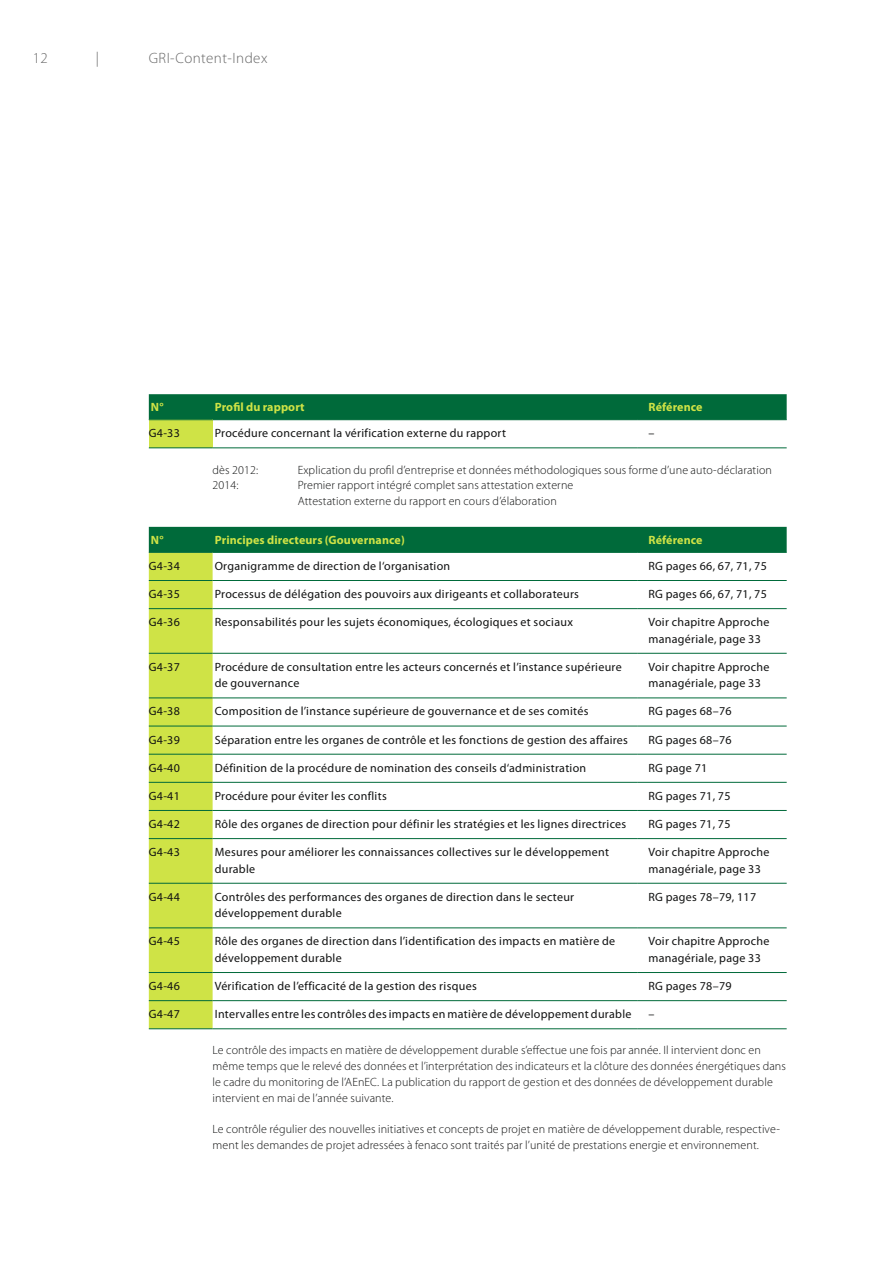
<style>
.page{position:relative;width:893px;height:1263px;background:#fff}
.page>*{position:absolute;margin:0;border:0;box-sizing:border-box;transform-origin:0 0}
.t1{font:300 15px "Myriad Pro";letter-spacing:.03em;color:#676767}
.t2{font:12px/16.5px "Myriad Pro";letter-spacing:.025em;color:#111212}
.t3{font:300 12px/15.8px "Myriad Pro";letter-spacing:.01em;color:#111212}
.t4{font:700 12px "Myriad Pro";letter-spacing:.01em;color:#cfe346}
</style>
<div class="page">
<div style="left:149px;top:394px;width:638px;height:25px;background:#006a3a"></div>
<div style="left:149px;top:420px;width:64px;height:28px;background:#cfe346"></div>
<hr style="left:149px;top:419px;width:64px;height:1px;background:#006a3a">
<hr style="left:213px;top:419px;width:425px;height:1px;background:#006a3a">
<hr style="left:638px;top:419px;width:149px;height:1px;background:#006a3a">
<hr style="left:149px;top:448px;width:64px;height:1px;background:#006a3a">
<hr style="left:213px;top:448px;width:425px;height:1px;background:#006a3a">
<hr style="left:638px;top:448px;width:149px;height:1px;background:#006a3a">
<svg style="left:149px;top:527px;width:638px;height:501px"></svg>
<hr style="left:149px;top:552px;width:64px;height:1px;background:#006a3a">
<hr style="left:213px;top:552px;width:425px;height:1px;background:#006a3a">
<hr style="left:638px;top:552px;width:149px;height:1px;background:#006a3a">
<hr style="left:149px;top:580px;width:64px;height:1px;background:#006a3a">
<hr style="left:213px;top:580px;width:425px;height:1px;background:#006a3a">
<hr style="left:638px;top:580px;width:149px;height:1px;background:#006a3a">
<hr style="left:149px;top:608px;width:64px;height:1px;background:#006a3a">
<hr style="left:213px;top:608px;width:425px;height:1px;background:#006a3a">
<hr style="left:638px;top:608px;width:149px;height:1px;background:#006a3a">
<hr style="left:149px;top:653px;width:64px;height:1px;background:#006a3a">
<hr style="left:213px;top:653px;width:425px;height:1px;background:#006a3a">
<hr style="left:638px;top:653px;width:149px;height:1px;background:#006a3a">
<hr style="left:149px;top:698px;width:64px;height:1px;background:#006a3a">
<hr style="left:213px;top:698px;width:425px;height:1px;background:#006a3a">
<hr style="left:638px;top:698px;width:149px;height:1px;background:#006a3a">
<hr style="left:149px;top:726px;width:64px;height:1px;background:#006a3a">
<hr style="left:213px;top:726px;width:425px;height:1px;background:#006a3a">
<hr style="left:638px;top:726px;width:149px;height:1px;background:#006a3a">
<hr style="left:149px;top:754px;width:64px;height:1px;background:#006a3a">
<hr style="left:213px;top:754px;width:425px;height:1px;background:#006a3a">
<hr style="left:638px;top:754px;width:149px;height:1px;background:#006a3a">
<hr style="left:149px;top:782px;width:64px;height:1px;background:#006a3a">
<hr style="left:213px;top:782px;width:425px;height:1px;background:#006a3a">
<hr style="left:638px;top:782px;width:149px;height:1px;background:#006a3a">
<hr style="left:149px;top:810px;width:64px;height:1px;background:#006a3a">
<hr style="left:213px;top:810px;width:425px;height:1px;background:#006a3a">
<hr style="left:638px;top:810px;width:149px;height:1px;background:#006a3a">
<hr style="left:149px;top:838px;width:64px;height:1px;background:#006a3a">
<hr style="left:213px;top:838px;width:425px;height:1px;background:#006a3a">
<hr style="left:638px;top:838px;width:149px;height:1px;background:#006a3a">
<hr style="left:149px;top:883px;width:64px;height:1px;background:#006a3a">
<hr style="left:213px;top:883px;width:425px;height:1px;background:#006a3a">
<hr style="left:638px;top:883px;width:149px;height:1px;background:#006a3a">
<hr style="left:149px;top:928px;width:64px;height:1px;background:#006a3a">
<hr style="left:213px;top:928px;width:425px;height:1px;background:#006a3a">
<hr style="left:638px;top:928px;width:149px;height:1px;background:#006a3a">
<hr style="left:149px;top:972px;width:64px;height:1px;background:#006a3a">
<hr style="left:213px;top:972px;width:425px;height:1px;background:#006a3a">
<hr style="left:638px;top:972px;width:149px;height:1px;background:#006a3a">
<hr style="left:149px;top:1000px;width:64px;height:1px;background:#006a3a">
<hr style="left:213px;top:1000px;width:425px;height:1px;background:#006a3a">
<hr style="left:638px;top:1000px;width:149px;height:1px;background:#006a3a">
<hr style="left:149px;top:1028px;width:64px;height:1px;background:#006a3a">
<hr style="left:213px;top:1028px;width:425px;height:1px;background:#006a3a">
<hr style="left:638px;top:1028px;width:149px;height:1px;background:#006a3a">
<p class="t1" style="left:33px;top:50px;width:17px">12</p>
<p class="t1" style="left:96px;top:50px;width:5px">|</p>
<p class="t1" style="left:149px;top:50px;width:120px">GRI-Content-Index</p>
<p class="t4" style="left:151px;top:401px;width:14px">N°</p>
<p class="t4" style="left:215px;top:401px;width:91px">Profil du rapport</p>
<p class="t4" style="left:648px;top:401px;width:56px">Référence</p>
<p class="t2" style="left:149px;top:425px;width:33px">G4-33</p>
<p class="t2" style="left:215px;top:425px;width:293px">Procédure concernant la vérification externe du rapport</p>
<p class="t2" style="left:648px;top:425px;width:7px">–</p>
<p class="t3" style="left:213px;top:462px;width:47px">dès 2012:</p>
<p class="t3" style="left:298px;top:462px;width:476px">Explication du profil d’entreprise et données méthodologiques sous forme d’une auto-déclaration</p>
<p class="t3" style="left:213px;top:478px;width:27px">2014:</p>
<p class="t3" style="left:298px;top:478px;width:277px">Premier rapport intégré complet sans attestation externe<br>Attestation externe du rapport en cours d’élaboration</p>
<p class="t4" style="left:151px;top:533px;width:14px">N°</p>
<p class="t4" style="left:215px;top:533px;width:192px">Principes directeurs (Gouvernance)</p>
<p class="t4" style="left:648px;top:533px;width:56px">Référence</p>
<p class="t2" style="left:149px;top:558px;width:33px">G4-34</p>
<p class="t2" style="left:215px;top:558px;width:237px">Organigramme de direction de l‘organisation</p>
<p class="t2" style="left:648px;top:558px;width:120px">RG pages 66, 67, 71, 75</p>
<p class="t2" style="left:149px;top:586px;width:33px">G4-35</p>
<p class="t2" style="left:215px;top:586px;width:366px">Processus de délégation des pouvoirs aux dirigeants et collaborateurs</p>
<p class="t2" style="left:648px;top:586px;width:120px">RG pages 66, 67, 71, 75</p>
<p class="t2" style="left:149px;top:614px;width:33px">G4-36</p>
<p class="t2" style="left:215px;top:614px;width:360px">Responsabilités pour les sujets économiques, écologiques et sociaux</p>
<p class="t2" style="left:648px;top:614px;width:122px">Voir chapitre Approche managériale, page 33</p>
<p class="t2" style="left:149px;top:659px;width:33px">G4-37</p>
<p class="t2" style="left:215px;top:659px;width:408px">Procédure de consultation entre les acteurs concernés et l’instance supérieure de gouvernance</p>
<p class="t2" style="left:648px;top:659px;width:122px">Voir chapitre Approche managériale, page 33</p>
<p class="t2" style="left:149px;top:703px;width:33px">G4-38</p>
<p class="t2" style="left:215px;top:703px;width:375px">Composition de l’instance supérieure de gouvernance et de ses comités</p>
<p class="t2" style="left:648px;top:703px;width:85px">RG pages 68–76</p>
<p class="t2" style="left:149px;top:731px;width:33px">G4-39</p>
<p class="t2" style="left:215px;top:731px;width:415px">Séparation entre les organes de contrôle et les fonctions de gestion des affaires</p>
<p class="t2" style="left:648px;top:731px;width:85px">RG pages 68–76</p>
<p class="t2" style="left:149px;top:760px;width:33px">G4-40</p>
<p class="t2" style="left:215px;top:760px;width:373px">Définition de la procédure de nomination des conseils d‘administration</p>
<p class="t2" style="left:648px;top:760px;width:60px">RG page 71</p>
<p class="t2" style="left:149px;top:788px;width:33px">G4-41</p>
<p class="t2" style="left:215px;top:788px;width:174px">Procédure pour éviter les conflits</p>
<p class="t2" style="left:648px;top:788px;width:84px">RG pages 71, 75</p>
<p class="t2" style="left:149px;top:816px;width:33px">G4-42</p>
<p class="t2" style="left:215px;top:816px;width:413px">Rôle des organes de direction pour définir les stratégies et les lignes directrices</p>
<p class="t2" style="left:648px;top:816px;width:84px">RG pages 71, 75</p>
<p class="t2" style="left:149px;top:844px;width:33px">G4-43</p>
<p class="t2" style="left:215px;top:844px;width:396px">Mesures pour améliorer les connaissances collectives sur le développement durable</p>
<p class="t2" style="left:648px;top:844px;width:122px">Voir chapitre Approche managériale, page 33</p>
<p class="t2" style="left:149px;top:889px;width:33px">G4-44</p>
<p class="t2" style="left:215px;top:889px;width:361px">Contrôles des performances des organes de direction dans le secteur développement durable</p>
<p class="t2" style="left:648px;top:889px;width:109px">RG pages 78–79, 117</p>
<p class="t2" style="left:149px;top:933px;width:33px">G4-45</p>
<p class="t2" style="left:215px;top:933px;width:402px">Rôle des organes de direction dans l’identification des impacts en matière de développement durable</p>
<p class="t2" style="left:648px;top:933px;width:122px">Voir chapitre Approche managériale, page 33</p>
<p class="t2" style="left:149px;top:978px;width:33px">G4-46</p>
<p class="t2" style="left:215px;top:978px;width:263px">Vérification de l’efficacité de la gestion des risques</p>
<p class="t2" style="left:648px;top:978px;width:85px">RG pages 78–79</p>
<p class="t2" style="left:149px;top:1006px;width:33px">G4-47</p>
<p class="t2" style="left:215px;top:1006px;width:418px">Intervalles entre les contrôles des impacts en matière de développement durable</p>
<p class="t2" style="left:648px;top:1006px;width:7px">–</p>
<p class="t3" style="left:213px;top:1043px;width:575px">Le contrôle des impacts en matière de développement durable s’effectue une fois par année. Il intervient donc en même temps que le relevé des données et l’interprétation des indicateurs et la clôture des données énergétiques dans le cadre du monitoring de l’AEnEC. La publication du rapport de gestion et des données de développement durable intervient en mai de l’année suivante.</p>
<p class="t3" style="left:213px;top:1121px;width:568px">Le contrôle régulier des nouvelles initiatives et concepts de projet en matière de développement durable, respective&shy;ment les demandes de projet adressées à fenaco sont traités par l’unité de prestations energie et environnement.</p>
</div>
